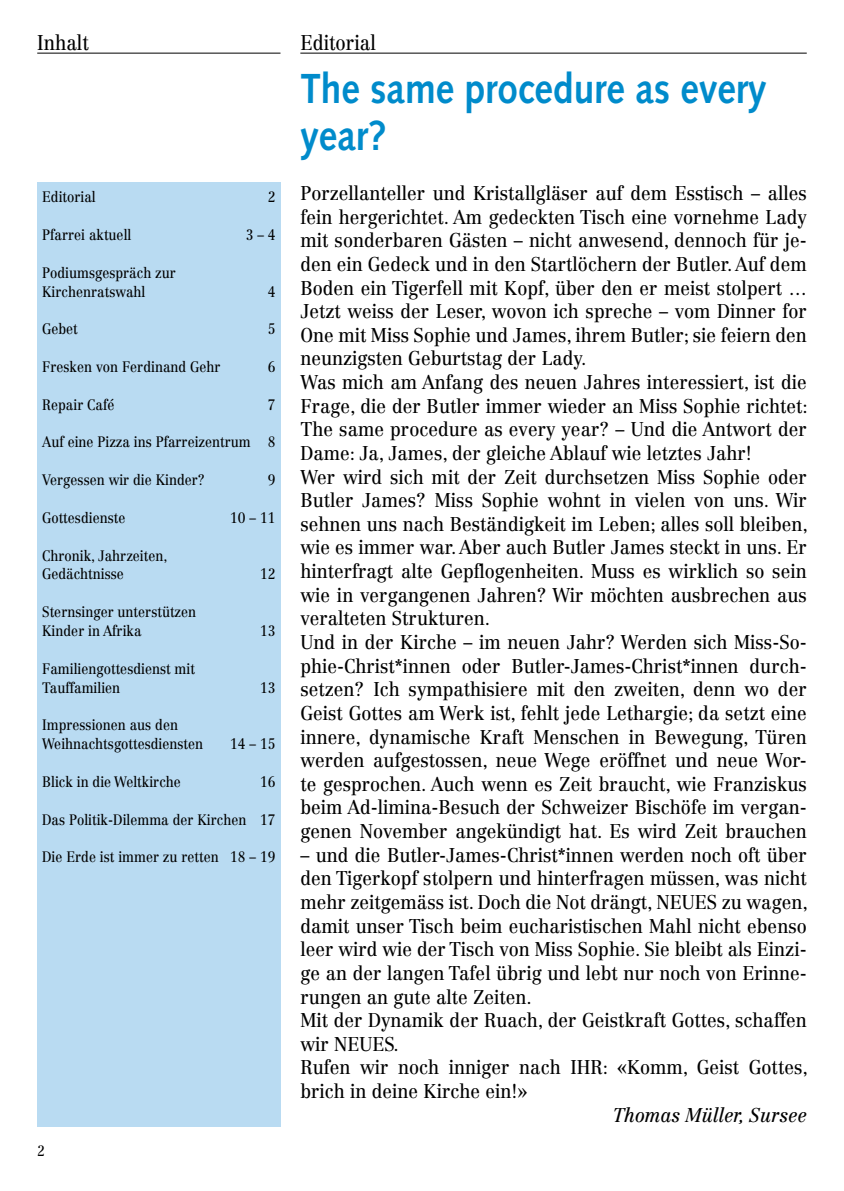
<style>
.page{position:relative;width:844px;height:1191px;background:#fff}
.page>*{position:absolute;margin:0;border:0;box-sizing:border-box;transform-origin:0 0}
.t1{font:700 42px/47.2px "Syntax LT Std";color:#008bcb;scale:.88 1}
.t2{font:21px "Centennial LT Std";color:#000;scale:.88 1}
.t3{font:19.6px/23.6px "Centennial LT Std";color:#000;scale:.92 1}
.t4{font:italic 19.6px "Centennial LT Std";color:#000;scale:.92 1}
.t5{font:14.88px/18.9px "Centennial LT Std";color:#000;scale:.88 1}
</style>
<div class="page">
<div style="left:37px;top:182px;width:243px;height:944px;background:#b9dbf2"></div>
<hr style="left:37px;top:53px;width:243px;height:1px;background:#000">
<hr style="left:300px;top:53px;width:506px;height:1px;background:#000">
<p class="t2" style="left:37px;top:30px;width:60px">Inhalt</p>
<p class="t2" style="left:300px;top:30px;width:87px">Editorial</p>
<h1 class="t1" style="left:300px;top:65px;width:531px">The same procedure as every year?</h1>
<p class="t5" style="left:42px;top:188px;width:62px">Editorial</p>
<p class="t5" style="left:268px;top:188px;width:10px">2</p>
<p class="t5" style="left:42px;top:225px;width:103px">Pfarrei aktuell</p>
<p class="t5" style="left:246px;top:225px;width:35px">3 – 4</p>
<p class="t5" style="left:42px;top:263px;width:153px">Podiumsgespräch zur<br>Kirchenratswahl</p>
<p class="t3" style="left:300px;top:181px;width:553px">Porzellanteller und Kristallgläser auf dem Esstisch – alles fein hergerichtet. Am gedeckten Tisch eine vornehme Lady mit sonderbaren Gästen – nicht anwesend, dennoch für je&shy;den ein Gedeck und in den Startlöchern der Butler. Auf dem Boden ein Tigerfell mit Kopf, über den er meist stolpert … Jetzt weiss der Leser, wovon ich spreche – vom Dinner for One mit Miss Sophie und James, ihrem Butler; sie feiern den neunzigsten Geburtstag der Lady.<br>Was mich am Anfang des neuen Jahres interessiert, ist die Frage, die der Butler immer wieder an Miss Sophie richtet:<br>The same procedure as every year? – Und die Antwort der Dame: Ja, James, der gleiche Ablauf wie letztes Jahr!<br>Wer wird sich mit der Zeit durchsetzen Miss Sophie oder Butler James? Miss Sophie wohnt in vielen von uns. Wir sehnen uns nach Beständigkeit im Leben; alles soll bleiben, wie es immer war. Aber auch Butler James steckt in uns. Er hinterfragt alte Gepflogenheiten. Muss es wirklich so sein wie in vergangenen Jahren? Wir möchten ausbrechen aus veralteten Strukturen.<br>Und in der Kirche – im neuen Jahr? Werden sich Miss-So&shy;phie-Christ*innen oder Butler-James-Christ*innen durch&shy;setzen? Ich sympathisiere mit den zweiten, denn wo der Geist Gottes am Werk ist, fehlt jede Lethargie; da setzt eine innere, dynamische Kraft Menschen in Bewegung, Türen werden aufgestossen, neue Wege eröffnet und neue Wor&shy;te gesprochen. Auch wenn es Zeit braucht, wie Franziskus beim Ad-limina-Besuch der Schweizer Bischöfe im vergan&shy;genen November angekündigt hat. Es wird Zeit brauchen</p>
<p class="t3" style="left:300px;top:843px;width:553px">– und die Butler-James-Christ*innen werden noch oft über den Tigerkopf stolpern und hinterfragen müssen, was nicht mehr zeitgemäss ist. Doch die Not drängt, NEUES zu wagen, damit unser Tisch beim eucharistischen Mahl nicht ebenso leer wird wie der Tisch von Miss Sophie. Sie bleibt als Einzi&shy;ge an der langen Tafel übrig und lebt nur noch von Erinne&shy;rungen an gute alte Zeiten.<br>Mit der Dynamik der Ruach, der Geistkraft Gottes, schaffen wir NEUES.<br>Rufen wir noch inniger nach IHR: «Komm, Geist Gottes, brich in deine Kirche ein!»</p>
<p class="t4" style="left:613px;top:1103px;width:212px">Thomas Müller, Sursee</p>
<p class="t5" style="left:268px;top:282px;width:10px">4</p>
<p class="t5" style="left:42px;top:319px;width:42px">Gebet</p>
<p class="t5" style="left:268px;top:319px;width:10px">5</p>
<p class="t5" style="left:42px;top:357px;width:204px">Fresken von Ferdinand Gehr</p>
<p class="t5" style="left:268px;top:357px;width:10px">6</p>
<p class="t5" style="left:42px;top:395px;width:84px">Repair Café</p>
<p class="t5" style="left:268px;top:395px;width:10px">7</p>
<p class="t5" style="left:42px;top:433px;width:266px">Auf eine Pizza ins Pfarreizentrum 8</p>
<p class="t5" style="left:42px;top:470px;width:187px">Vergessen wir die Kinder?</p>
<p class="t5" style="left:268px;top:470px;width:10px">9</p>
<p class="t5" style="left:42px;top:508px;width:96px">Gottesdienste</p>
<p class="t5" style="left:230px;top:508px;width:53px">10 – 11</p>
<p class="t5" style="left:42px;top:546px;width:144px">Chronik, Jahrzeiten,<br>Gedächtnisse</p>
<p class="t5" style="left:260px;top:565px;width:19px">12</p>
<p class="t5" style="left:42px;top:602px;width:176px">Sternsinger unterstützen<br>Kinder in Afrika</p>
<p class="t5" style="left:260px;top:621px;width:19px">13</p>
<p class="t5" style="left:42px;top:659px;width:175px">Familiengottesdienst mit<br>Tauffamilien</p>
<p class="t5" style="left:260px;top:678px;width:19px">13</p>
<p class="t5" style="left:42px;top:715px;width:184px">Impressionen aus den<br>Weihnachtsgottesdiensten</p>
<p class="t5" style="left:230px;top:734px;width:53px">14 – 15</p>
<p class="t5" style="left:42px;top:772px;width:159px">Blick in die Weltkirche</p>
<p class="t5" style="left:260px;top:772px;width:19px">16</p>
<p class="t5" style="left:42px;top:810px;width:266px">Das Politik-Dilemma der Kirchen 17</p>
<p class="t5" style="left:42px;top:847px;width:266px">Die Erde ist immer zu retten 18 – 19</p>
<p class="t5" style="left:37px;top:1141px;width:10px">2</p>
</div>
